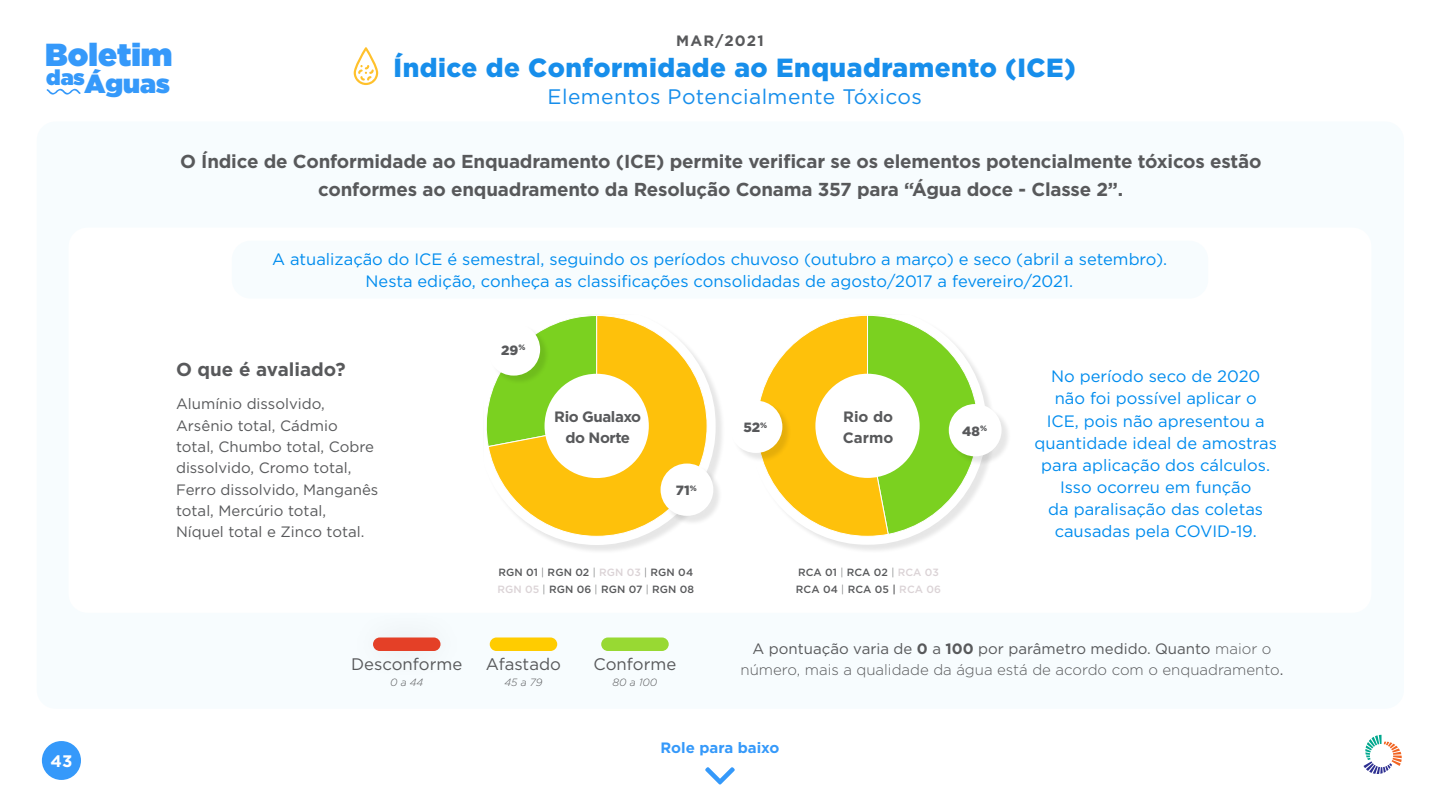
<style>
.page{position:relative;width:1440px;height:810px;background:#fff}
.page>*{position:absolute;margin:0;border:0;box-sizing:border-box;transform-origin:0 0}
.t1{font:900 31.88px "Gotham";color:#3599fa}
.t2{font:900 26.25px "Gotham";letter-spacing:.02em;color:#178eeb}
.t3{font:900 26.25px "Gotham";color:#3599fa}
.t4{font:900 21.45px "Gotham";color:#3599fa}
.t5{font:21px "Gotham";letter-spacing:.02em;color:#178eeb}
.t6{font:700 18.75px/28.1px "Gotham";letter-spacing:-.01em;color:#58595b;text-align:center}
.t7{font:16.73px "Gotham";color:#58595b}
.t8{font:700 16.65px "Gotham";color:#fff}
.t9{font:16.5px/22.1px "Gotham";color:#008cee;text-align:center}
.t10{font:15px/21.3px "Gotham";color:#58595b}
.t11{font:300 15px/21.3px "Gotham";color:#58595b;text-align:center}
.t12{font:700 15px/21.3px "Gotham";letter-spacing:-.03em;color:#58595b;text-align:center}
.t13{font:700 15px "Gotham";color:#3599fa}
.t14{font:700 15px/21.3px "Gotham";color:#58595b}
.t15{font:900 13.42px "Gotham";color:#58595b}
.t16{font:500 10.5px/16.8px "Gotham";letter-spacing:.01em;color:#58595b}
.t17{font:italic 300 10.5px "Gotham";color:#58595b}
.s1{font-weight:300}
.s2{color:#dbd3d6}
.s3{font-weight:400}
.s4{font-weight:700}
</style>
<div class="page">
<div style="left:42px;top:741px;width:39px;height:39px;background:#3599fa;border-radius:19px"></div>
<div style="left:37px;top:122px;width:1367px;height:587px;background:#f7fcfe;border-radius:19px"></div>
<div style="left:69px;top:228px;width:1302px;height:385px;background:#fff;border-radius:19px"></div>
<svg style="left:705px;top:767px;width:30px;height:18px"></svg>
<div style="left:490px;top:638px;width:67px;height:13px;background:#fc0;border-radius:7px"></div>
<div style="left:345px;top:607px;width:125px;height:76px;background:#f6fbfd"></div>
<div style="left:373px;top:638px;width:68px;height:13px;background:#e44027;border-radius:7px"></div>
<div style="left:601px;top:638px;width:68px;height:13px;background:#98d933;border-radius:7px"></div>
<div style="left:756px;top:314px;width:240px;height:240px;background:#000;opacity:.1"></div>
<svg style="left:756px;top:314px;width:231px;height:231px"></svg>
<svg style="left:757px;top:315px;width:230px;height:222px"></svg>
<div style="left:815px;top:374px;width:105px;height:104px;background:#fff;border-radius:50%"></div>
<div style="left:731px;top:402px;width:61px;height:61px;background:#000;opacity:.1"></div>
<div style="left:730px;top:401px;width:52px;height:52px;background:#fff;border-radius:26px"></div>
<div style="left:483px;top:314px;width:242px;height:241px;background:#000;opacity:.1"></div>
<svg style="left:483px;top:314px;width:233px;height:231px"></svg>
<svg style="left:483px;top:315px;width:5px;height:132px"></svg>
<svg style="left:488px;top:315px;width:219px;height:222px"></svg>
<div style="left:545px;top:374px;width:104px;height:104px;background:#fff;border-radius:50%"></div>
<div style="left:662px;top:465px;width:61px;height:61px;background:#000;opacity:.1"></div>
<div style="left:661px;top:464px;width:52px;height:52px;background:#fff;border-radius:26px"></div>
<div style="left:488px;top:325px;width:62px;height:61px;background:#000;opacity:.1"></div>
<div style="left:487px;top:323px;width:53px;height:53px;background:#fff;border-radius:26px"></div>
<div style="left:950px;top:406px;width:61px;height:60px;background:#000;opacity:.1"></div>
<div style="left:949px;top:404px;width:53px;height:52px;background:#fff;border-radius:26px"></div>
<svg style="left:354px;top:47px;width:24px;height:38px"></svg>
<div style="left:232px;top:241px;width:976px;height:58px;background:#f7fcfe;border-radius:19px"></div>
<svg style="left:47px;top:89px;width:34px;height:6px"></svg>
<svg style="left:1364px;top:735px;width:38px;height:39px"></svg>
<h1 class="t1" style="left:45px;top:32px;width:129px">Boletim</h1>
<h2 class="t3" style="left:85px;top:65px;width:87px">Águas</h2>
<h3 class="t4" style="left:46px;top:62px;width:40px">das</h3>
<p class="t12" style="left:676px;top:30px;width:89px">MAR/2021</p>
<h2 class="t2" style="left:394px;top:53px;width:684px">Índice de Conformidade ao Enquadramento (ICE)</h2>
<p class="t5" style="left:548px;top:83px;width:376px">Elementos Potencialmente Tóxicos</p>
<p class="t6" style="left:180px;top:147px;width:1083px">O Índice de Conformidade ao Enquadramento (ICE) permite verificar se os elementos potencialmente tóxicos estão conformes ao enquadramento da Resolução Conama 357 para “Água doce - Classe 2”.</p>
<p class="t9" style="left:272px;top:248px;width:897px">A atualização do ICE é semestral, seguindo os períodos chuvoso (outubro a março) e seco (abril a setembro).<br>Nesta edição, conheça as classificações consolidadas de agosto/2017 a fevereiro/2021.</p>
<p class="t15" style="left:501px;top:342px;width:26px">29<sup>%</sup></p>
<p class="t6" style="left:176px;top:355px;width:171px">O que é avaliado?</p>
<p class="t10" style="left:176px;top:393px;width:204px">Alumínio dissolvido,<br>Arsênio total, Cádmio total, Chumbo total, Cobre dissolvido, Cromo total,<br>Ferro dissolvido, Manganês total, Mercúrio total,<br>Níquel total e Zinco total.</p>
<p class="t12" style="left:554px;top:406px;width:88px">Rio Gualaxo do Norte</p>
<p class="t14" style="left:843px;top:406px;width:52px">Rio do<br>Carmo</p>
<p class="t15" style="left:744px;top:420px;width:25px">52<sup>%</sup></p>
<p class="t15" style="left:676px;top:483px;width:23px">71<sup>%</sup></p>
<p class="t15" style="left:962px;top:423px;width:26px">48<sup>%</sup></p>
<p class="t16" style="left:497px;top:564px;width:198px">RGN 01 <span class="s1">|</span> RGN 02 <span class="s1">|</span> <span class="s2">RGN 03</span> <span class="s1">|</span> RGN 04<br><span class="s2">RGN 05</span> <span class="s1">|</span> RGN 06 <span class="s1">|</span> RGN 07 <span class="s1">|</span> RGN 08</p>
<p class="t16" style="left:796px;top:564px;width:147px">RCA 01 <span class="s1">|</span> RCA 02 <span class="s1">|</span> <span class="s2">RCA 03<br></span>RCA 04 <span class="s1">|</span> RCA 05 | <span class="s2">RCA 06</span></p>
<p class="t9" style="left:1035px;top:365px;width:244px">No período seco de 2020 não foi possível aplicar o<br>ICE, pois não apresentou a quantidade ideal de amostras para aplicação dos cálculos.<br>Isso ocorreu em função<br>da paralisação das coletas causadas pela COVID-19.</p>
<p class="t8" style="left:51px;top:750px;width:23px">43</p>
<p class="t7" style="left:351px;top:653px;width:113px">Desconforme</p>
<p class="t7" style="left:594px;top:653px;width:84px">Conforme</p>
<p class="t17" style="left:613px;top:676px;width:46px">80 a 100</p>
<p class="t7" style="left:486px;top:653px;width:76px">Afastado</p>
<p class="t17" style="left:390px;top:676px;width:35px">0 a 44</p>
<p class="t17" style="left:504px;top:676px;width:40px">45 a 79</p>
<p class="t11" style="left:741px;top:638px;width:545px"><span class="s3">A pontuação varia de</span> <span class="s4">0</span> <span class="s3">a</span> <span class="s4">100</span> <span class="s3">por parâmetro medido. Quanto</span> maior o número, mais a qualidade da água está de acordo com o enquadramento<span class="s3">.</span></p>
<p class="t13" style="left:661px;top:738px;width:120px">Role para baixo</p>
</div>
